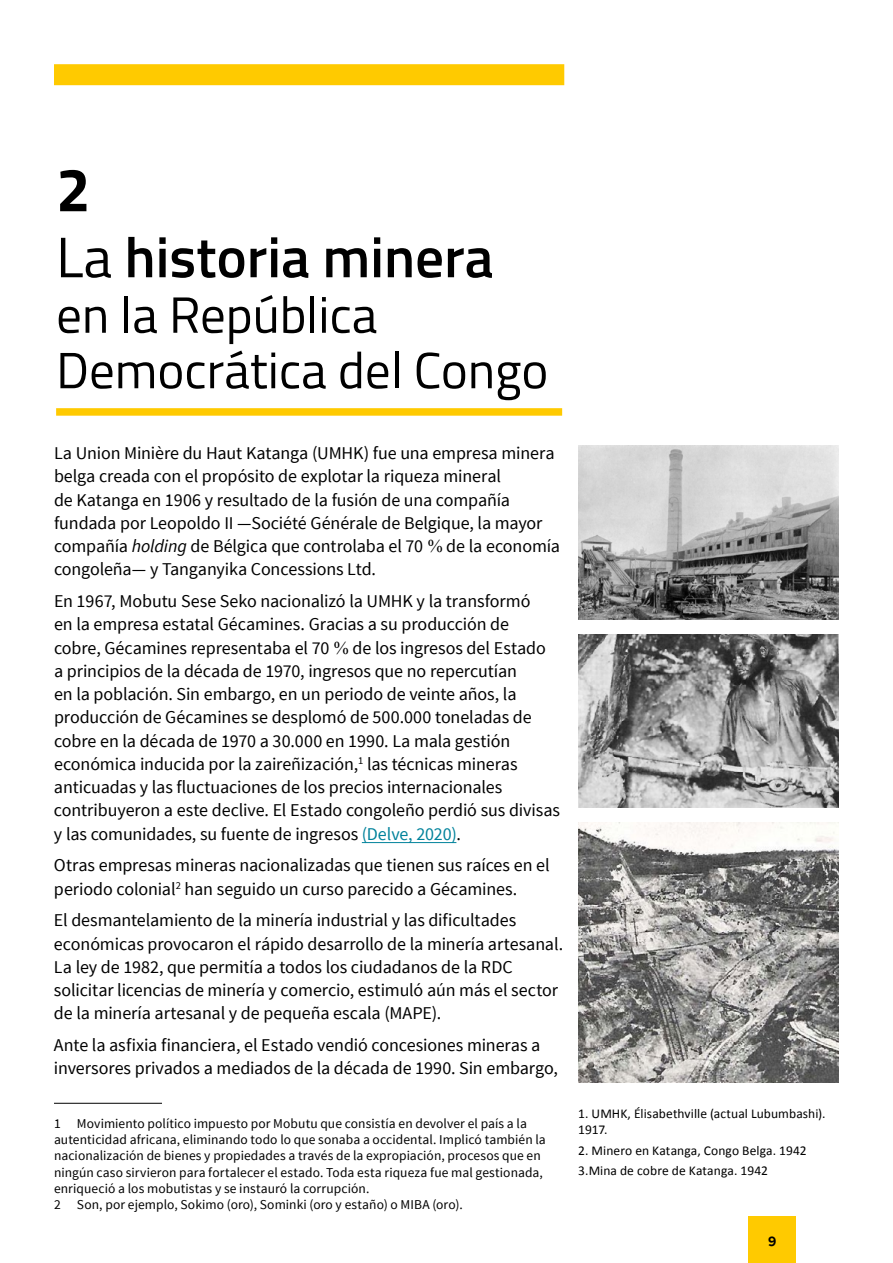
<style>
.page{position:relative;width:893px;height:1263px;background:#fff}
.page>*{position:absolute;margin:0;border:0;box-sizing:border-box;transform-origin:0 0}
.t1{font:700 61.5px "Titillium Web";color:#000}
.t2{font:600 57px "Titillium Web";color:#000}
.t3{font:51px/55.5px "Titillium Web";color:#000}
.t4{font:18px/23.2px "Source Sans Pro";letter-spacing:-.005em;color:#000}
.t5{font:600 18px "Source Sans Pro";color:#000}
.t6{font:13.5px/16.2px "Source Sans Pro";letter-spacing:.005em;color:#000}
.t7{font:13.5px/16.2px "Calibri";letter-spacing:.005em;color:#000}
.s1{font-weight:400}
.s2{font-style:italic}
.s3{font-family:"Times New Roman"}
.s4{color:#00829b}
</style>
<div class="page">
<div style="left:54px;top:64px;width:510px;height:21px;background:#ffca00"></div>
<div style="left:748px;top:1216px;width:48px;height:47px;background:#ffca00"></div>
<hr style="left:362px;top:842px;width:94px;height:1px;background:#00829b">
<hr style="left:54px;top:1103px;width:108px;height:1px;background:#000">
<div style="left:56px;top:408px;width:506px;height:8px;background:#ffca00"></div>
<img style="left:578px;top:445px;width:261px;height:174px">
<img style="left:578px;top:634px;width:261px;height:174px">
<img style="left:578px;top:823px;width:261px;height:259px">
<h1 class="t1" style="left:56px;top:143px;width:36px">2</h1>
<h2 class="t2" style="left:56px;top:214px;width:439px"><span class="s1">La</span> historia minera</h2>
<h3 class="t3" style="left:56px;top:285px;width:494px">en la República<br>Democrática del Congo</h3>
<p class="t4" style="left:54px;top:442px;width:508px">La Union Minière du Haut Katanga (UMHK) fue una empresa minera belga creada con el propósito de explotar la riqueza mineral<br>de Katanga en 1906 y resultado de la fusión de una compañía fundada por Leopoldo II —Société Générale de Belgique, la mayor compañía <span class="s2">holding</span> de Bélgica que controlaba el 70 <span class="s3">%</span> de la economía congoleña— y Tanganyika Concessions Ltd.</p>
<p class="t4" style="left:54px;top:590px;width:508px">En 1967, Mobutu Sese Seko nacionalizó la UMHK y la transformó<br>en la empresa estatal Gécamines. Gracias a su producción de cobre, Gécamines representaba el 70 <span class="s3">%</span> de los ingresos del Estado<br>a principios de la década de 1970, ingresos que no repercutían<br>en la población. Sin embargo, en un periodo de veinte años, la producción de Gécamines se desplomó de 500.000 toneladas de cobre en la década de 1970 a 30.000 en 1990. La mala gestión económica inducida por la zaireñización,<sup>1</sup> las técnicas mineras anticuadas y las fluctuaciones de los precios internacionales contribuyeron a este declive. El Estado congoleño perdió sus divisas y las comunidades, su fuente de ingresos <span class="s4">(Delve, 2020)</span>.</p>
<p class="t4" style="left:54px;top:854px;width:497px">Otras empresas mineras nacionalizadas que tienen sus raíces en el periodo colonial<sup>2</sup> han seguido un curso parecido a Gécamines.</p>
<p class="t4" style="left:54px;top:909px;width:511px">El desmantelamiento de la minería industrial y las dificultades económicas provocaron el rápido desarrollo de la minería artesanal.<br>La ley de 1982, que permitía a todos los ciudadanos de la RDC solicitar licencias de minería y comercio, estimuló aún más el sector de la minería artesanal y de pequeña escala (MAPE).</p>
<p class="t4" style="left:54px;top:1034px;width:505px">Ante la asfixia financiera, el Estado vendió concesiones mineras a inversores privados a mediados de la década de 1990. Sin embargo,</p>
<p class="t6" style="left:54px;top:1115px;width:493px">1 Movimiento político impuesto por Mobutu que consistía en devolver el país a la autenticidad africana, eliminando todo lo que sonaba a occidental. Implicó también la nacionalización de bienes y propiedades a través de la expropiación, procesos que en ningún caso sirvieron para fortalecer el estado. Toda esta riqueza fue mal gestionada, enriqueció a los mobutistas y se instauró la corrupción.<br>2 Son, por ejemplo, Sokimo (oro), Sominki (oro y estaño) o MIBA (oro).</p>
<p class="t7" style="left:578px;top:1105px;width:249px">1. UMHK, Élisabethville (actual Lubumbashi).<br>1917.</p>
<p class="t7" style="left:578px;top:1140px;width:230px;line-height:20.4px">2. Minero en Katanga, Congo Belga. 1942<br>3.Mina de cobre de Katanga. 1942</p>
<p class="t5" style="left:768px;top:1229px;width:10px">9</p>
</div>
